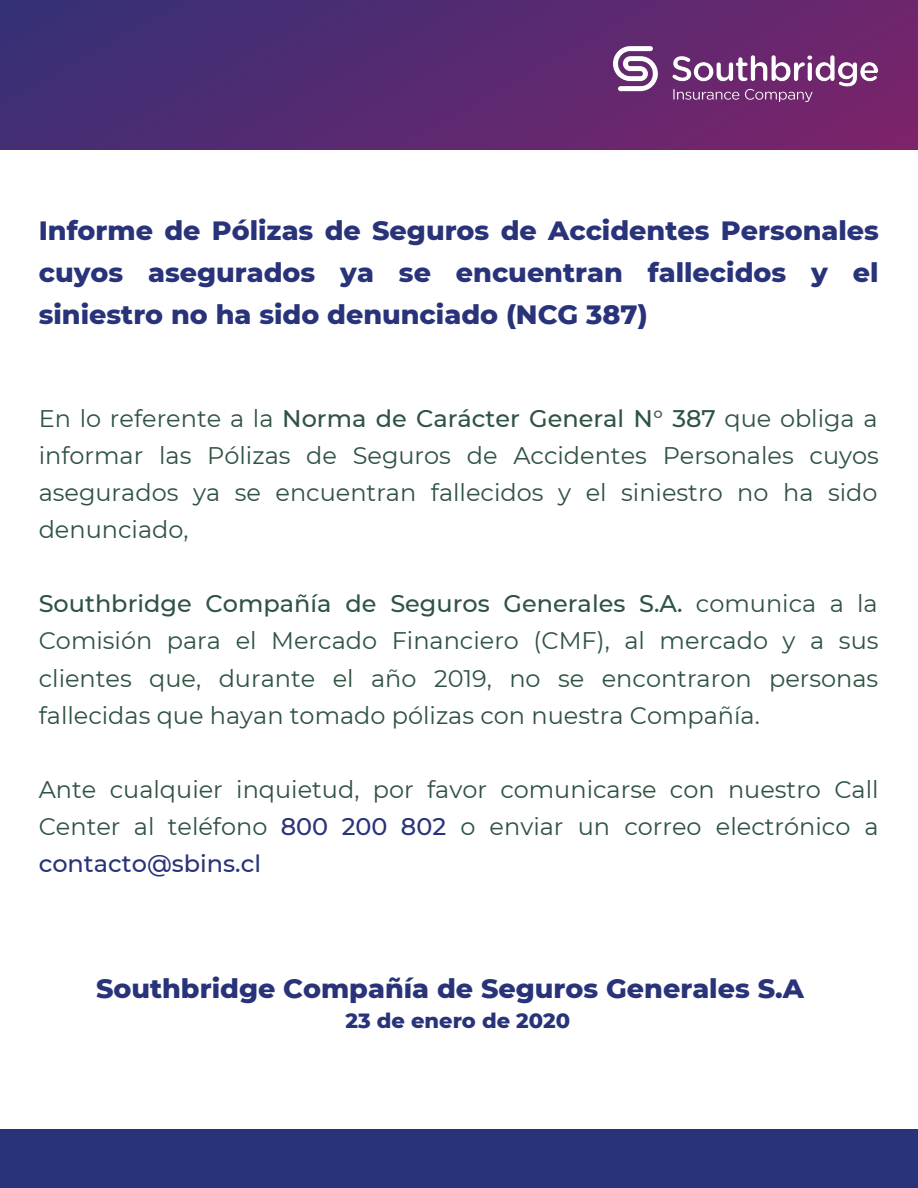
<style>
.page{position:relative;width:918px;height:1188px;background:#fff}
.page>*{position:absolute;margin:0;border:0;box-sizing:border-box;transform-origin:0 0}
.t1{font:800 27px/42.2px "Montserrat";color:#293379;text-align:justify}
.t2{font:24px/37.2px "Montserrat";color:#2f5342;text-align:justify}
.t3{font:800 21px "Montserrat";color:#293379}
.s1{font-weight:500}
.s2{font-weight:500;color:#293379}
</style>
<div class="page">
<div style="left:0;top:0;width:918px;height:150px;background:linear-gradient(to right,#3c2f76,#76246b)"></div>
<img style="left:613px;top:45px;width:265px;height:58px">
<div style="left:0;top:1130px;width:918px;height:58px;background:#293379"></div>
<p class="t1" style="left:39px;top:209px;width:842px">Informe de Pólizas de Seguros de Accidentes Personales cuyos asegurados ya se encuentran fallecidos y el siniestro no ha sido denunciado (NCG 387)</p>
<p class="t2" style="left:39px;top:400px;width:842px">En lo referente a la <span class="s1">Norma de Carácter General N° 387</span> que obliga a informar las Pólizas de Seguros de Accidentes Personales cuyos asegurados ya se encuentran fallecidos y el siniestro no ha sido denunciado,</p>
<p class="t2" style="left:39px;top:585px;width:841px"><span class="s1">Southbridge Compañía de Seguros Generales S.A.</span> comunica a la Comisión para el Mercado Financiero (CMF), al mercado y a sus clientes que, durante el año 2019, no se encontraron personas fallecidas que hayan tomado pólizas con nuestra Compañía.</p>
<p class="t2" style="left:39px;top:771px;width:842px">Ante cualquier inquietud, por favor comunicarse con nuestro Call Center al teléfono <span class="s2">800 200 802</span> o enviar un correo electrónico a <span class="s2">contacto@sbins.cl</span></p>
<p class="t1" style="left:96px;top:967px;width:710px">Southbridge Compañía de Seguros Generales S.A</p>
<p class="t3" style="left:346px;top:1008px;width:226px">23 de enero de 2020</p>
</div>
